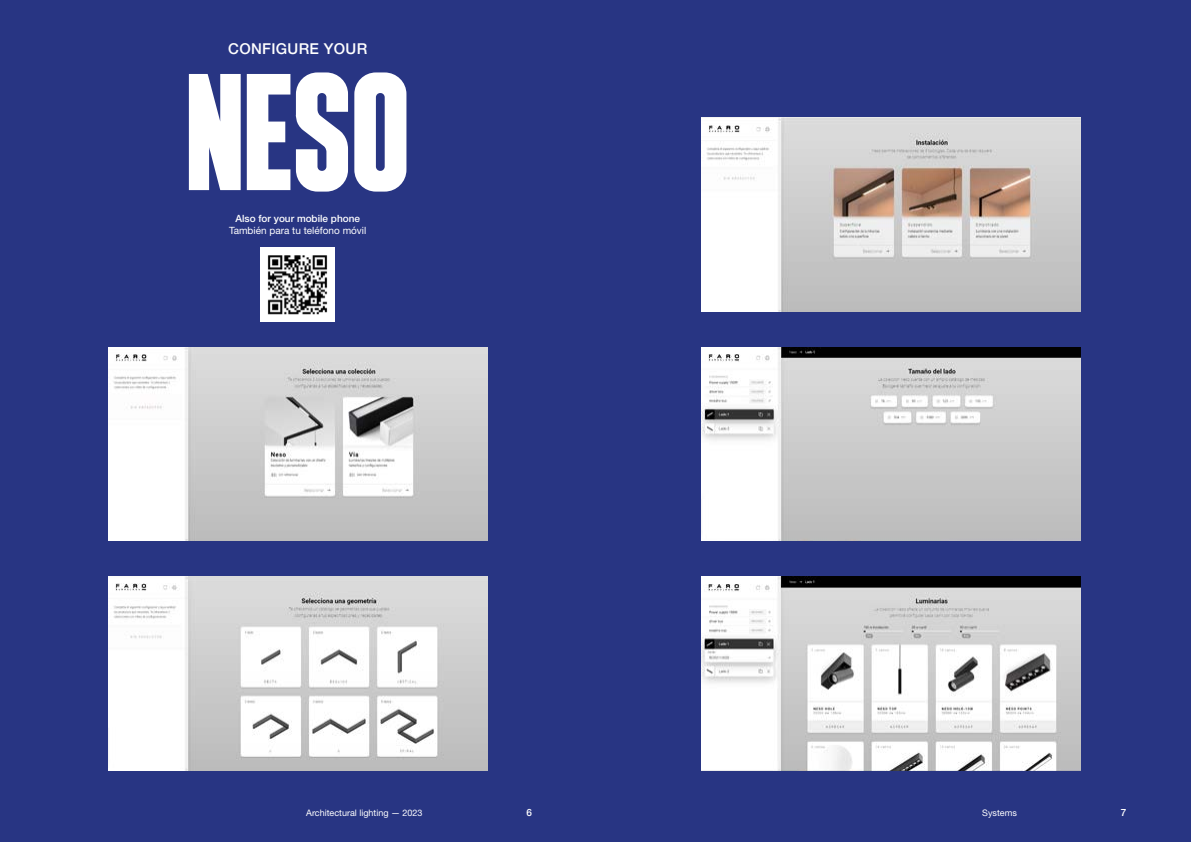
<style>
.page{position:relative;width:1191px;height:842px;background:#283583}
.page>*{position:absolute;margin:0;border:0;box-sizing:border-box;transform-origin:0 0}
.t1{font:700 165.9px "Highrise Demo";color:#fff}
.t2{font:500 15px "Helvetica Neue LT Std";letter-spacing:.02em;color:#fff}
.t3{font:10px "Helvetica Neue LT Std";color:#fff}
.t4{font:500 10px "Helvetica Neue LT Std";color:#fff}
.t5{font:9px "Helvetica Neue LT Std";color:#fff}
</style>
<div class="page">
<img style="left:108px;top:347px;width:379px;height:193px">
<img style="left:108px;top:577px;width:379px;height:193px">
<img style="left:701px;top:347px;width:379px;height:194px">
<img style="left:701px;top:577px;width:379px;height:193px">
<img style="left:701px;top:118px;width:379px;height:193px">
<img style="left:261px;top:248px;width:73px;height:73px">
<h2 class="t2" style="left:228px;top:40px;width:140px">CONFIGURE YOUR</h2>
<h1 class="t1" style="left:186px;top:36px;width:225px">NESO</h1>
<p class="t4" style="left:235px;top:212px;width:126px">Also for your mobile phone</p>
<p class="t3" style="left:229px;top:224px;width:139px">También para tu teléfono móvil</p>
<p class="t5" style="left:306px;top:807px;width:118px">Architectural lighting — 2023</p>
<p class="t4" style="left:526px;top:807px;width:7px">6</p>
<p class="t5" style="left:982px;top:807px;width:36px">Systems</p>
<p class="t4" style="left:1120px;top:807px;width:7px">7</p>
</div>
